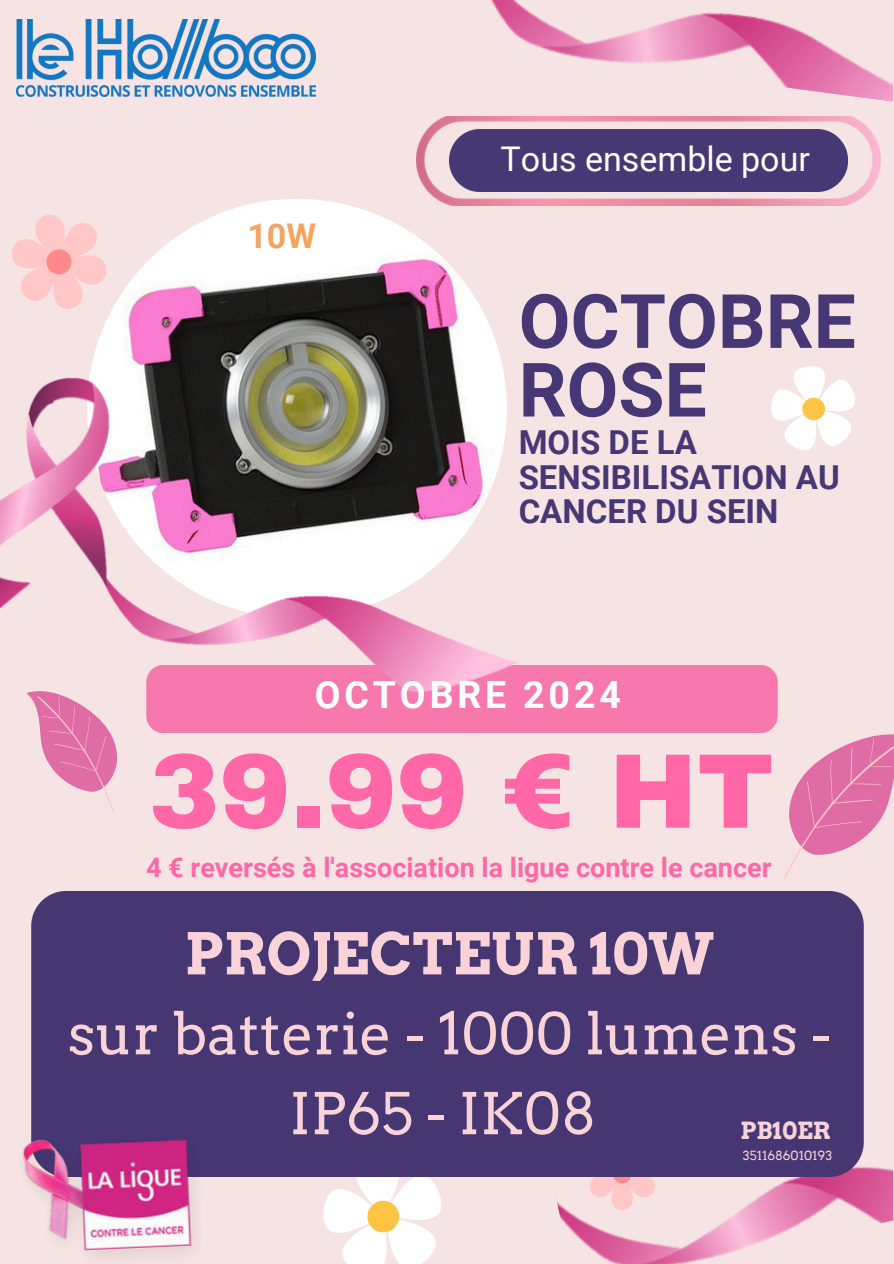
<style>
.page{position:relative;width:894px;height:1264px;background:#fff}
.page>*{position:absolute;margin:0;border:0;box-sizing:border-box;transform-origin:0 0}
.t1{font:900 106.05px "Archivo";color:#ff67a6}
.t2{font:700 75px/68.7px "Roboto";color:#463775}
.t3{font:57.15px/79.8px "Arvo";color:#fad3d9;text-align:center}
.t4{font:700 37.5px "Roboto";letter-spacing:.1em;color:#fff}
.t5{font:34.05px "Roboto";color:#fff}
.t6{font:700 34.05px "Roboto";color:#f4a460}
.t7{font:700 33px/34.8px "Roboto";color:#463775}
.t8{font:700 27px "Roboto";color:#ff67a6}
.t9{font:700 23.7px "Arvo";color:#fad3d9}
.t10{font:12.6px "Arvo";color:#fad3d9}
.s1{font-weight:700}
</style>
<div class="page">
<div style="left:0;top:0;width:893px;height:1263px;background:#f6e4e4"></div>
<svg style="left:32px;top:700px;width:85px;height:113px"></svg>
<svg style="left:784px;top:734px;width:109px;height:144px"></svg>
<div style="left:770px;top:389px;width:35px;height:32px;background:#fff"></div>
<svg style="left:783px;top:415px;width:29px;height:35px"></svg>
<div style="left:793px;top:366px;width:31px;height:34px;background:#fff"></div>
<svg style="left:820px;top:380px;width:35px;height:28px"></svg>
<svg style="left:802px;top:398px;width:49px;height:48px"></svg>
<img style="left:491px;top:0;width:401px;height:102px">
<img style="left:416px;top:116px;width:464px;height:89px">
<img style="left:16px;top:19px;width:300px;height:78px">
<svg style="left:12px;top:215px;width:94px;height:94px"></svg>
<div style="left:323px;top:1188px;width:48px;height:45px;background:#fff"></div>
<svg style="left:354px;top:1176px;width:37px;height:24px"></svg>
<svg style="left:391px;top:1176px;width:50px;height:39px"></svg>
<svg style="left:342px;top:1200px;width:94px;height:63px"></svg>
<img style="left:552px;top:1111px;width:340px;height:152px">
<div style="left:31px;top:892px;width:831px;height:284px;background:#463773"></div>
<img style="left:22px;top:1124px;width:189px;height:132px">
<img style="left:87px;top:199px;width:419px;height:418px;border-radius:205px">
<img style="left:0;top:367px;width:529px;height:333px">
<h1 class="t6" style="left:247px;top:216px;width:70px">10W</h1>
<h5 class="t5" style="left:500px;top:140px;width:311px">Tous ensemble pour</h5>
<p class="t2" style="left:518px;top:288px;width:338px">OCTOBRE<br>ROSE</p>
<p class="t7" style="left:518px;top:425px;width:322px">MOIS DE LA<br>SENSIBILISATION AU<br>CANCER DU SEIN</p>
<p class="t4" style="left:315px;top:673px;width:307px">OCTOBRE 2024</p>
<p class="t1" style="left:149px;top:734px;width:626px">39.99 € HT</p>
<p class="t8" style="left:146px;top:851px;width:626px">4 € reversés à l'association la ligue contre le cancer</p>
<p class="t3" style="left:68px;top:914px;width:764px"><span class="s1">PROJECTEUR 10W<br></span>sur batterie - 1000 lumens -<br>IP65 - IK08</p>
<h2 class="t9" style="left:740px;top:1115px;width:92px">PB10ER</h2>
<p class="t10" style="left:742px;top:1147px;width:91px">3511686010193</p>
</div>
